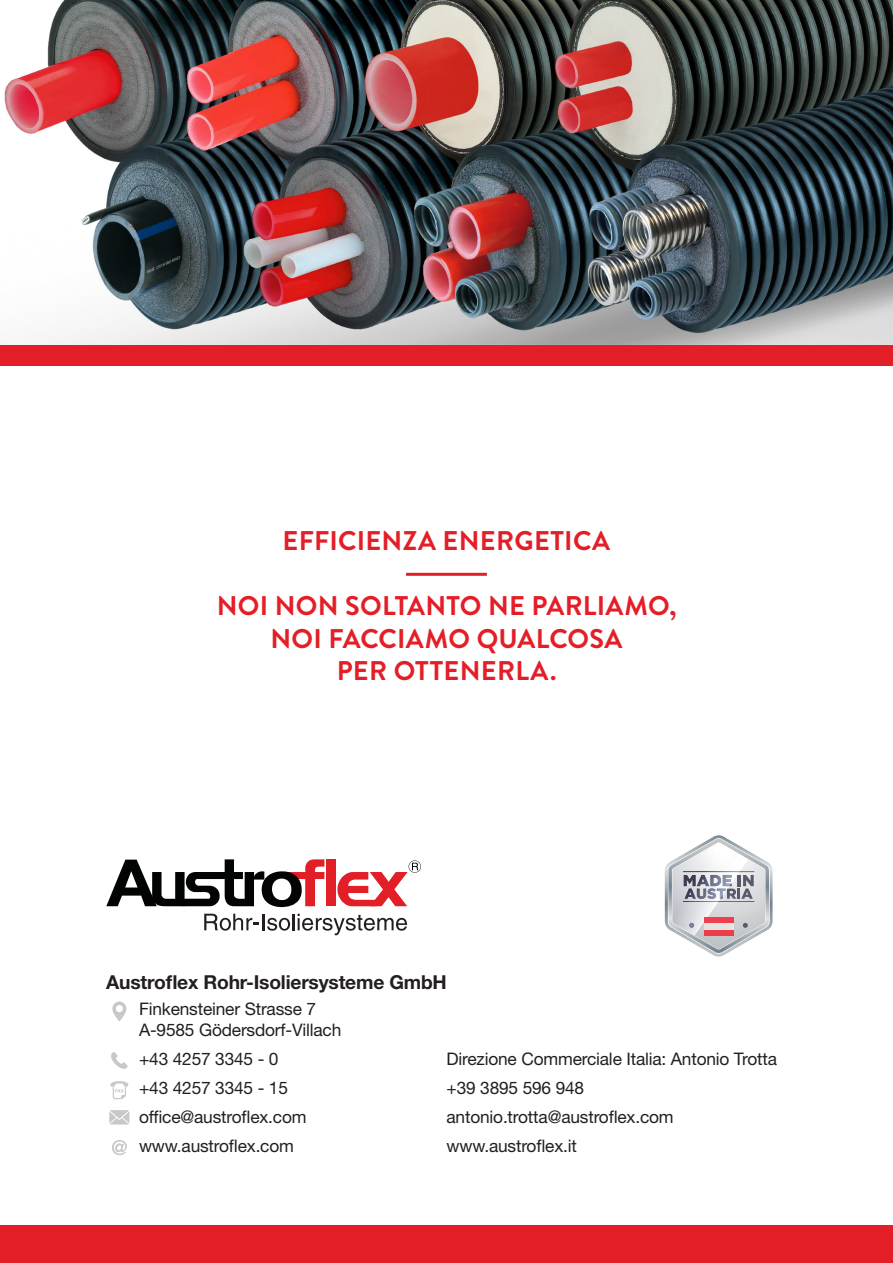
<style>
.page{position:relative;width:893px;height:1263px;background:#fff}
.page>*{position:absolute;margin:0;border:0;box-sizing:border-box;transform-origin:0 0}
._01_Main_Title_Black{font:700 27px "Brandon Grotesque";letter-spacing:.01em;color:#e41e27}
.t1{font:700 19.2px "Helvetica Neue LT Std";letter-spacing:-.01em;color:#231f20}
.t2{font:17.25px "Helvetica Neue LT Std";letter-spacing:-.01em;color:#231f20}
</style>
<div class="page">
<div style="left:0;top:1225px;width:893px;height:38px;background:#e41e27"></div>
<div style="left:326px;top:859px;width:9px;height:47px;background:#e21e26"></div>
<svg style="left:106px;top:859px;width:218px;height:49px"></svg>
<svg style="left:337px;top:860px;width:84px;height:46px"></svg>
<svg style="left:204px;top:914px;width:203px;height:21px"></svg>
<svg style="left:111px;top:1052px;width:17px;height:17px"></svg>
<svg style="left:109px;top:1110px;width:20px;height:14px"></svg>
<svg style="left:112px;top:1001px;width:14px;height:20px"></svg>
<svg style="left:110px;top:1081px;width:18px;height:18px"></svg>
<svg style="left:112px;top:1140px;width:15px;height:15px"></svg>
<svg style="left:665px;top:835px;width:108px;height:122px"></svg>
<div style="left:704px;top:917px;width:29px;height:18px;background:#ee3e4f"></div>
<svg style="left:704px;top:929px;width:29px;height:1px"></svg>
<div style="left:704px;top:923px;width:29px;height:6px;background:#e6e4e3"></div>
<img style="left:0;top:0;width:893px;height:345px">
<div style="left:0;top:345px;width:893px;height:21px;background:#e41e27"></div>
<hr style="left:406px;top:573px;width:81px;height:3px;background:#e41e27">
<p class="_01_Main_Title_Black" style="left:283px;top:522px;width:329px">EFFICIENZA ENERGETICA</p>
<p class="_01_Main_Title_Black" style="left:217px;top:587px;width:461px">NOI NON SOLTANTO NE PARLIAMO,</p>
<p class="_01_Main_Title_Black" style="left:270px;top:619px;width:353px">NOI FACCIAMO QUALCOSA</p>
<p class="_01_Main_Title_Black" style="left:337px;top:652px;width:221px">PER OTTENERLA.</p>
<p class="t1" style="left:106px;top:970px;width:342px">Austroflex Rohr-Isoliersysteme GmbH</p>
<p class="t2" style="left:139px;top:999px;width:179px">Finkensteiner Strasse 7</p>
<p class="t2" style="left:139px;top:1020px;width:204px">A-9585 Gödersdorf-Villach</p>
<p class="t2" style="left:139px;top:1049px;width:141px">+43 4257 3345 - 0</p>
<p class="t2" style="left:139px;top:1077px;width:150px">+43 4257 3345 - 15</p>
<p class="t2" style="left:139px;top:1106px;width:169px">office@austroflex.com</p>
<p class="t2" style="left:139px;top:1135px;width:156px">www.austroflex.com</p>
<p class="t2" style="left:446px;top:1049px;width:332px">Direzione Commerciale Italia: Antonio Trotta</p>
<p class="t2" style="left:446px;top:1077px;width:139px">+39 3895 596 948</p>
<p class="t2" style="left:446px;top:1106px;width:229px">antonio.trotta@austroflex.com</p>
<p class="t2" style="left:446px;top:1135px;width:132px">www.austroflex.it</p>
</div>
